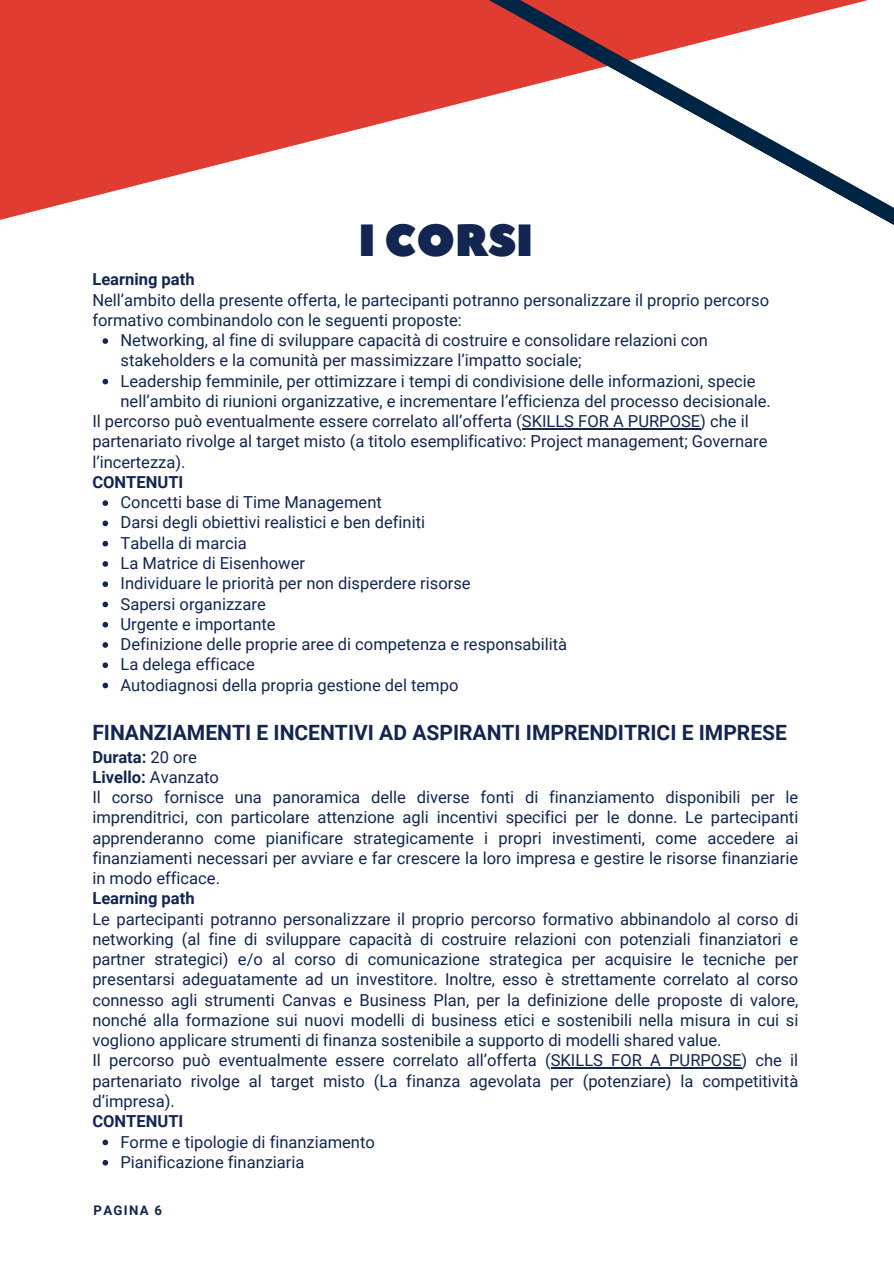
<style>
.page{position:relative;width:894px;height:1264px;background:#fff}
.page>*{position:absolute;margin:0;border:0;box-sizing:border-box;transform-origin:0 0}
.t1{font:45px "Peace Sans";color:#132652}
.t2{font:700 21px "Roboto";color:#132652}
.t3{font:16.5px/20.2px "Roboto";color:#132652}
.t4{font:700 13.2px "Roboto";letter-spacing:.1em;color:#132652}
.s1{font-weight:700}
</style>
<div class="page">
<svg style="left:0;top:0;width:458px;height:341px"></svg>
<svg style="left:102px;top:338px;width:6px;height:6px"></svg>
<svg style="left:102px;top:379px;width:6px;height:5px"></svg>
<hr style="left:521px;top:428px;width:179px;height:1px;background:#132652">
<svg style="left:102px;top:500px;width:6px;height:6px"></svg>
<svg style="left:102px;top:520px;width:6px;height:6px"></svg>
<svg style="left:102px;top:541px;width:6px;height:5px"></svg>
<svg style="left:102px;top:561px;width:6px;height:5px"></svg>
<svg style="left:102px;top:581px;width:6px;height:6px"></svg>
<svg style="left:102px;top:601px;width:6px;height:6px"></svg>
<svg style="left:102px;top:622px;width:6px;height:5px"></svg>
<svg style="left:102px;top:642px;width:6px;height:5px"></svg>
<svg style="left:102px;top:662px;width:6px;height:6px"></svg>
<svg style="left:102px;top:682px;width:6px;height:6px"></svg>
<hr style="left:550px;top:1067px;width:191px;height:1px;background:#132652">
<svg style="left:102px;top:1139px;width:6px;height:6px"></svg>
<svg style="left:102px;top:1159px;width:6px;height:6px"></svg>
<svg style="left:458px;top:0;width:435px;height:225px"></svg>
<p class="t1" style="left:358px;top:211px;width:176px">I CORSI</p>
<p class="t3" style="left:92px;top:269px;width:678px"><span class="s1">Learning path<br></span>Nell’ambito della presente offerta, le partecipanti potranno personalizzare il proprio percorso formativo combinandolo con le seguenti proposte:</p>
<h1 class="t3" style="left:120px;top:330px;width:588px">Networking, al fine di sviluppare capacità di costruire e consolidare relazioni con stakeholders e la comunità per massimizzare l’impatto sociale;</h1>
<h2 class="t3" style="left:120px;top:371px;width:651px">Leadership femminile, per ottimizzare i tempi di condivisione delle informazioni, specie nell’ambito di riunioni organizzative, e incrementare l’efficienza del processo decisionale.</h2>
<p class="t3" style="left:92px;top:411px;width:676px">Il percorso può eventualmente essere correlato all’offerta (SKILLS FOR A PURPOSE) che il partenariato rivolge al target misto (a titolo esemplificativo: Project management; Governare l’incertezza).<br><span class="s1">CONTENUTI</span></p>
<p class="t3" style="left:120px;top:492px;width:263px">Concetti base di Time Management</p>
<h2 class="t3" style="left:120px;top:512px;width:306px">Darsi degli obiettivi realistici e ben definiti</h2>
<p class="t3" style="left:120px;top:533px;width:128px">Tabella di marcia</p>
<p class="t3" style="left:120px;top:553px;width:186px">La Matrice di Eisenhower</p>
<p class="t3" style="left:120px;top:573px;width:351px">Individuare le priorità per non disperdere risorse</p>
<p class="t3" style="left:120px;top:593px;width:147px">Sapersi organizzare</p>
<p class="t3" style="left:120px;top:614px;width:156px">Urgente e importante</p>
<p class="t3" style="left:120px;top:634px;width:448px">Definizione delle proprie aree di competenza e responsabilità</p>
<p class="t3" style="left:120px;top:654px;width:136px">La delega efficace</p>
<p class="t3" style="left:120px;top:674px;width:339px">Autodiagnosi della propria gestione del tempo</p>
<p class="t2" style="left:92px;top:720px;width:696px">FINANZIAMENTI E INCENTIVI AD ASPIRANTI IMPRENDITRICI E IMPRESE</p>
<p class="t3" style="left:92px;top:746px;width:707px"><span class="s1">Durata:</span> 20 ore<br><span class="s1">Livello:</span> Avanzato<br>Il corso fornisce una panoramica delle diverse fonti di finanziamento disponibili per le imprenditrici, con particolare attenzione agli incentivi specifici per le donne. Le partecipanti apprenderanno come pianificare strategicamente i propri investimenti, come accedere ai finanziamenti necessari per avviare e far crescere la loro impresa e gestire le risorse finanziarie in modo efficace.<br><span class="s1">Learning path<br></span>Le partecipanti potranno personalizzare il proprio percorso formativo abbinandolo al corso di networking (al fine di sviluppare capacità di costruire relazioni con potenziali finanziatori e partner strategici) e/o al corso di comunicazione strategica per acquisire le tecniche per presentarsi adeguatamente ad un investitore. Inoltre, esso è strettamente correlato al corso connesso agli strumenti Canvas e Business Plan, per la definizione delle proposte di valore, nonché alla formazione sui nuovi modelli di business etici e sostenibili nella misura in cui si vogliono applicare strumenti di finanza sostenibile a supporto di modelli shared value.<br>Il percorso può eventualmente essere correlato all’offerta (SKILLS FOR A PURPOSE) che il partenariato rivolge al target misto (La finanza agevolata per (potenziare) la competitività d’impresa).<br><span class="s1">CONTENUTI</span></p>
<p class="t3" style="left:120px;top:1131px;width:256px">Forme e tipologie di finanziamento</p>
<h2 class="t3" style="left:120px;top:1151px;width:185px">Pianificazione finanziaria</h2>
<p class="t4" style="left:93px;top:1202px;width:70px">PAGINA 6</p>
</div>
